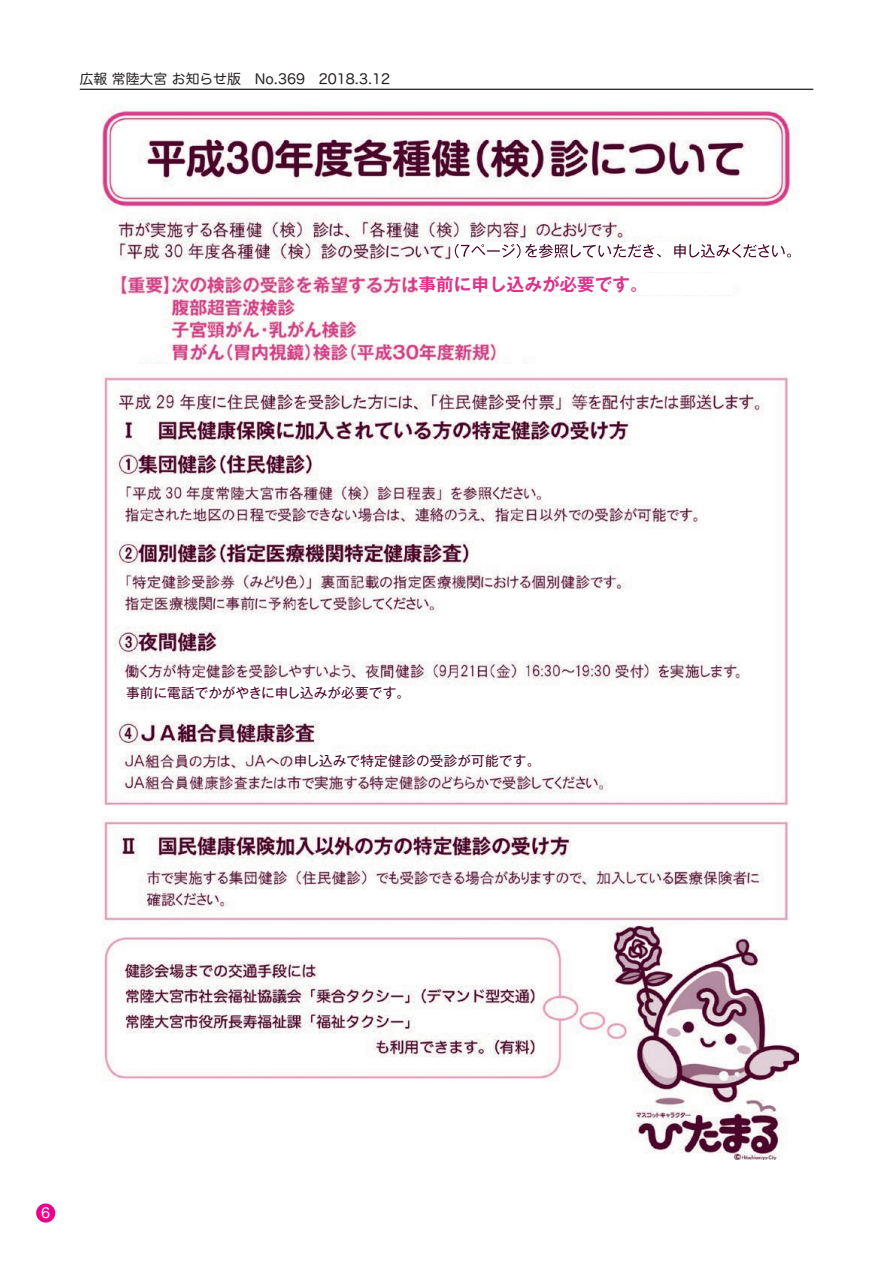
<style>
.page{position:relative;width:893px;height:1263px;background:#fff}
.page>*{position:absolute;margin:0;border:0;box-sizing:border-box;transform-origin:0 0}
.t1{font:700 17.7px "Gothic MB101 Pro De";color:#dc338b}
.t2{font:13.8px "Hira Maru Pro N W4";color:#231f20}
.t3{font:13.8px "Hira Maru Pro N W4";color:#fff}
.t4{font:13.65px "Gothic MB101 Pro";letter-spacing:.005em;color:#4a0529}
</style>
<div class="page">
<hr style="left:80px;top:89px;width:733px;height:1px;background:#231f20">
<div style="left:36px;top:1203px;width:19px;height:19px;background:#ed028c;border-radius:50%"></div>
<img style="left:102px;top:107px;width:691px;height:257px">
<img style="left:102px;top:372px;width:696px;height:788px">
<div style="left:418px;top:274px;width:315px;height:21px;background:#fff"></div>
<div style="left:456px;top:242px;width:284px;height:20px;background:#fff"></div>
<svg style="left:455px;top:244px;width:336px;height:14px"></svg>
<div style="left:126px;top:685px;width:273px;height:17px;background:#fff"></div>
<div style="left:294px;top:752px;width:273px;height:19px;background:#fff"></div>
<p class="t2" style="left:80px;top:67px;width:312px">広報 常陸大宮 お知らせ版　No.369　2018.3.12</p>
<p class="t1" style="left:418px;top:270px;width:231px">事前に申し込みが必要です。</p>
<p class="t4" style="left:126px;top:681px;width:286px">事前に電話でかがやきに申し込みが必要です。</p>
<p class="t4" style="left:294px;top:750px;width:248px">申し込みで特定健診の受診が可能です。</p>
<p class="t3" style="left:41px;top:1201px;width:11px">6</p>
</div>
